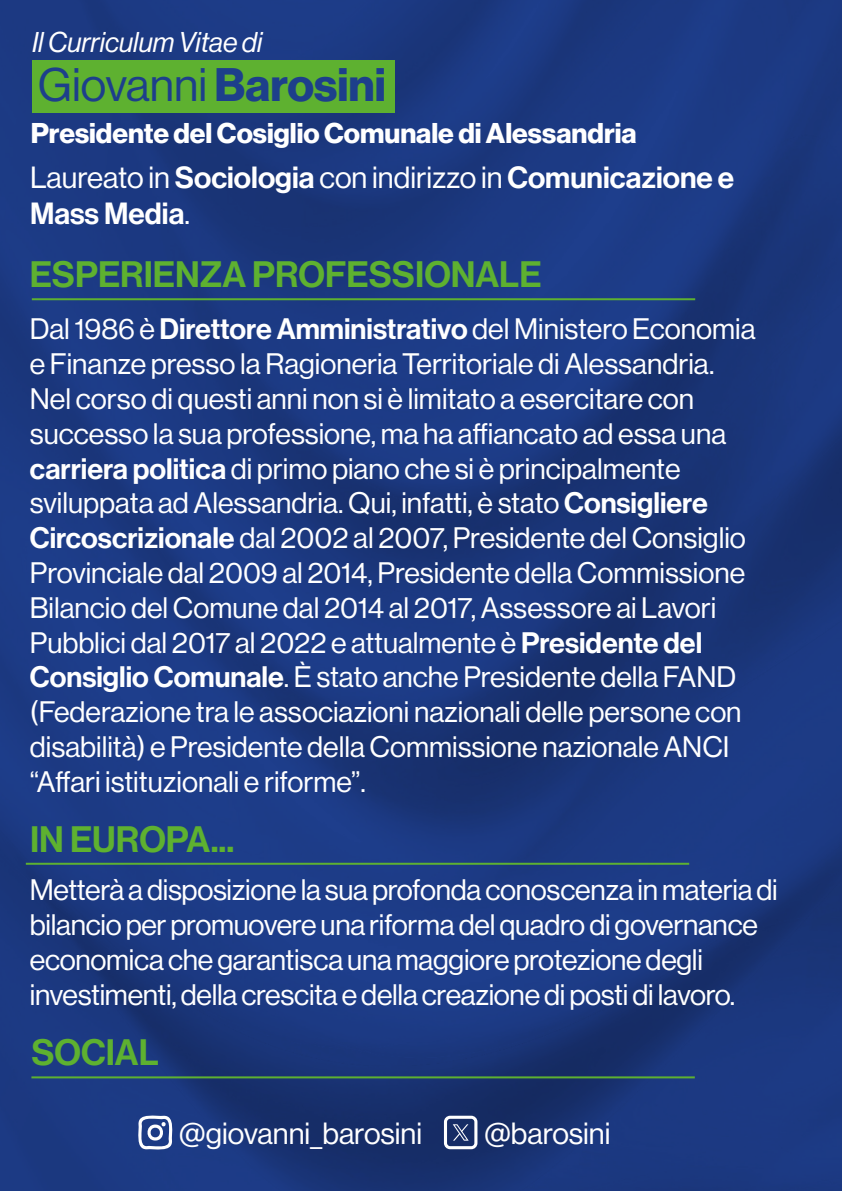
<style>
.page{position:relative;width:842px;height:1191px;background:#fff}
.page>*{position:absolute;margin:0;border:0;box-sizing:border-box;transform-origin:0 0}
.t1{font:46px "N Haas Grotesk DS Pro 55 Rg";color:#1d3f8b}
.t2{font:36px "N Haas Grotesk DS Pro 65 Md";color:#5eb130}
.t3{font:30px "N Haas Grotesk DS Pro 55 Rg";color:#fff}
.t4{font:30px "N Haas Grotesk DS Pro 65 Md";color:#fff}
.t5{font:29px/34.8px "N Haas Grotesk DS Pro 55 Rg";color:#fff}
.t6{font:28px "N Haas Grotesk DS Pro 75 Bd";color:#fff}
.t7{font:28px "N Haas Grotesk DS Pro 56 It";color:#fff}
.s1{font-family:"N Haas Grotesk DS Pro 75 Bd"}
.s2{font-family:"N Haas Grotesk DS Pro 65 Md"}
.s3{font-family:"N Haas Grotesk DS Pro 55 Rg"}
</style>
<div class="page">
<img style="left:0;top:0;width:842px;height:1191px">
<hr style="left:31px;top:1076px;width:664px;height:2px;background:#5eb131">
<hr style="left:26px;top:862px;width:663px;height:2px;background:#5eb131">
<hr style="left:32px;top:298px;width:663px;height:2px;background:#5eb131">
<div style="left:32px;top:60px;width:363px;height:53px;background:#5eb130"></div>
<svg style="left:135px;top:1112px;width:41px;height:41px"></svg>
<svg style="left:443px;top:1114px;width:35px;height:36px"></svg>
<p class="t7" style="left:32px;top:27px;width:232px">Il Curriculum Vitae di</p>
<h1 class="t1" style="left:38px;top:59px;width:349px">Giovanni <span class="s1">Barosini</span></h1>
<p class="t6" style="left:31px;top:117px;width:607px">Presidente del Cosiglio Comunale di Alessandria</p>
<p class="t3" style="left:30px;top:160px;width:706px">Laureato in <span class="s2">Sociologia</span> con indirizzo in <span class="s2">Comunicazione e</span></p>
<p class="t4" style="left:30px;top:196px;width:161px">Mass Media<span class="s3">.</span></p>
<p class="t2" style="left:30px;top:254px;width:513px">ESPERIENZA PROFESSIONALE</p>
<p class="t5" style="left:30px;top:312px;width:727px">Dal 1986 è <span class="s2">Direttore Amministrativo</span> del Ministero Economia e Finanze presso la Ragioneria Territoriale di Alessandria.<br>Nel corso di questi anni non si è limitato a esercitare con successo la sua professione, ma ha affiancato ad essa una <span class="s2">carriera politica</span> di primo piano che si è principalmente sviluppata ad Alessandria. Qui, infatti, è stato <span class="s2">Consigliere Circoscrizionale</span> dal 2002 al 2007, Presidente del Consiglio Provinciale dal 2009 al 2014, Presidente della Commissione Bilancio del Comune dal 2014 al 2017, Assessore ai Lavori Pubblici dal 2017 al 2022 e attualmente è <span class="s2">Presidente del Consiglio Comunale</span>. È stato anche Presidente della FAND (Federazione tra le associazioni nazionali delle persone con disabilità) e Presidente della Commissione nazionale ANCI “Affari istituzionali e riforme”.</p>
<p class="t2" style="left:30px;top:818px;width:206px">IN EUROPA...</p>
<p class="t5" style="left:30px;top:873px;width:749px">Metterà a disposizione la sua profonda conoscenza in materia di bilancio per promuovere una riforma del quadro di governance economica che garantisca una maggiore protezione degli investimenti, della crescita e della creazione di posti di lavoro.</p>
<p class="t2" style="left:31px;top:1031px;width:129px">SOCIAL</p>
<p class="t3" style="left:179px;top:1116px;width:244px">@giovanni_barosini</p>
<p class="t3" style="left:484px;top:1116px;width:128px">@barosini</p>
</div>
